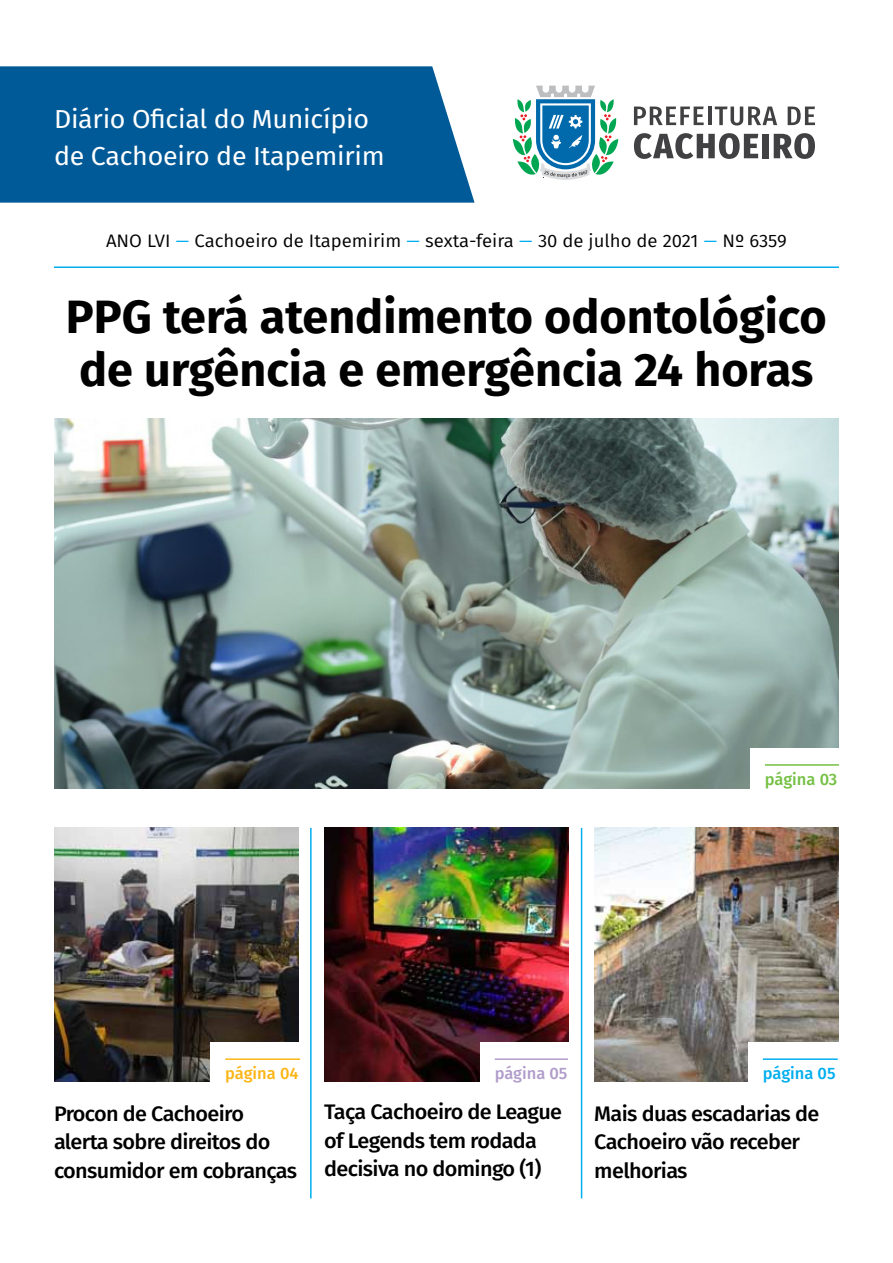
<style>
.page{position:relative;width:893px;height:1263px;background:#fff}
.page>*{position:absolute;margin:0;border:0;box-sizing:border-box;transform-origin:0 0}
.t1{font:700 46.65px/53.4px "Fira Sans";color:#000}
.t2{font:25.95px/37.5px "Fira Sans";letter-spacing:-.01em;color:#fff}
.t3{font:500 21px/28.5px "Fira Sans";letter-spacing:-.03em;color:#000}
.t4{font:18px "Fira Sans";color:#000}
.t5{font:500 16.5px "Fira Sans";color:#fcb515}
.t6{font:500 16.5px "Fira Sans";color:#b19ccb}
.t7{font:500 16.5px "Fira Sans";color:#00aeef}
.t8{font:500 16.5px "Fira Sans";letter-spacing:-.005em;color:#75c044}
.s1{color:#00aeef}
</style>
<div class="page">
<div style="left:0;top:66px;width:475px;height:137px;background:#005a97"></div>
<img style="left:54px;top:828px;width:245px;height:253px">
<div style="left:210px;top:1042px;width:103px;height:41px;background:#fff"></div>
<hr style="left:225px;top:1058px;width:75px;height:2px;background:#fcb515">
<img style="left:594px;top:828px;width:245px;height:253px">
<div style="left:748px;top:1042px;width:102px;height:41px;background:#fff"></div>
<hr style="left:763px;top:1058px;width:75px;height:2px;background:#00aeef">
<img style="left:324px;top:828px;width:245px;height:253px">
<div style="left:480px;top:1042px;width:101px;height:41px;background:#fff"></div>
<hr style="left:495px;top:1058px;width:73px;height:2px;background:#b19ccb">
<img style="left:54px;top:418px;width:785px;height:371px">
<hr style="left:54px;top:266px;width:785px;height:2px;background:#00aeef">
<hr style="left:581px;top:828px;width:1px;height:370px;background:#00aeef">
<div style="left:750px;top:748px;width:102px;height:41px;background:#fff"></div>
<hr style="left:765px;top:764px;width:74px;height:2px;background:#75c044">
<hr style="left:310px;top:828px;width:2px;height:370px;background:#00aeef">
<svg style="left:513px;top:86px;width:105px;height:94px"></svg>
<svg style="left:634px;top:107px;width:70px;height:18px"></svg>
<hr style="left:708px;top:107px;width:3px;height:18px;background:#414042">
<svg style="left:715px;top:107px;width:62px;height:19px"></svg>
<svg style="left:788px;top:107px;width:27px;height:18px"></svg>
<svg style="left:634px;top:133px;width:124px;height:26px"></svg>
<div style="left:762px;top:134px;width:7px;height:24px;background:#414042"></div>
<svg style="left:774px;top:133px;width:41px;height:26px"></svg>
<p class="t2" style="left:54px;top:99px;width:332px">Diário Oficial do Município de Cachoeiro de Itapemirim</p>
<p class="t4" style="left:106px;top:227px;width:682px">ANO LVI <span class="s1">–</span> Cachoeiro de Itapemirim <span class="s1">–</span> sexta-feira <span class="s1">–</span> 30 de julho de 2021 <span class="s1">–</span> Nº 6359</p>
<h1 class="t1" style="left:66px;top:286px;width:762px">PPG terá atendimento odontológico de urgência e emergência 24 horas</h1>
<p class="t8" style="left:765px;top:766px;width:74px">página 03</p>
<p class="t5" style="left:225px;top:1060px;width:75px">página 04</p>
<p class="t6" style="left:495px;top:1060px;width:74px">página 05</p>
<p class="t7" style="left:763px;top:1060px;width:74px">página 05</p>
<p class="t3" style="left:54px;top:1098px;width:245px">Procon de Cachoeiro alerta sobre direitos do consumidor em cobranças</p>
<p class="t3" style="left:324px;top:1097px;width:239px">Taça Cachoeiro de League of Legends tem rodada decisiva no domingo (1)</p>
<p class="t3" style="left:594px;top:1098px;width:226px">Mais duas escadarias de<br>Cachoeiro vão receber melhorias</p>
</div>
